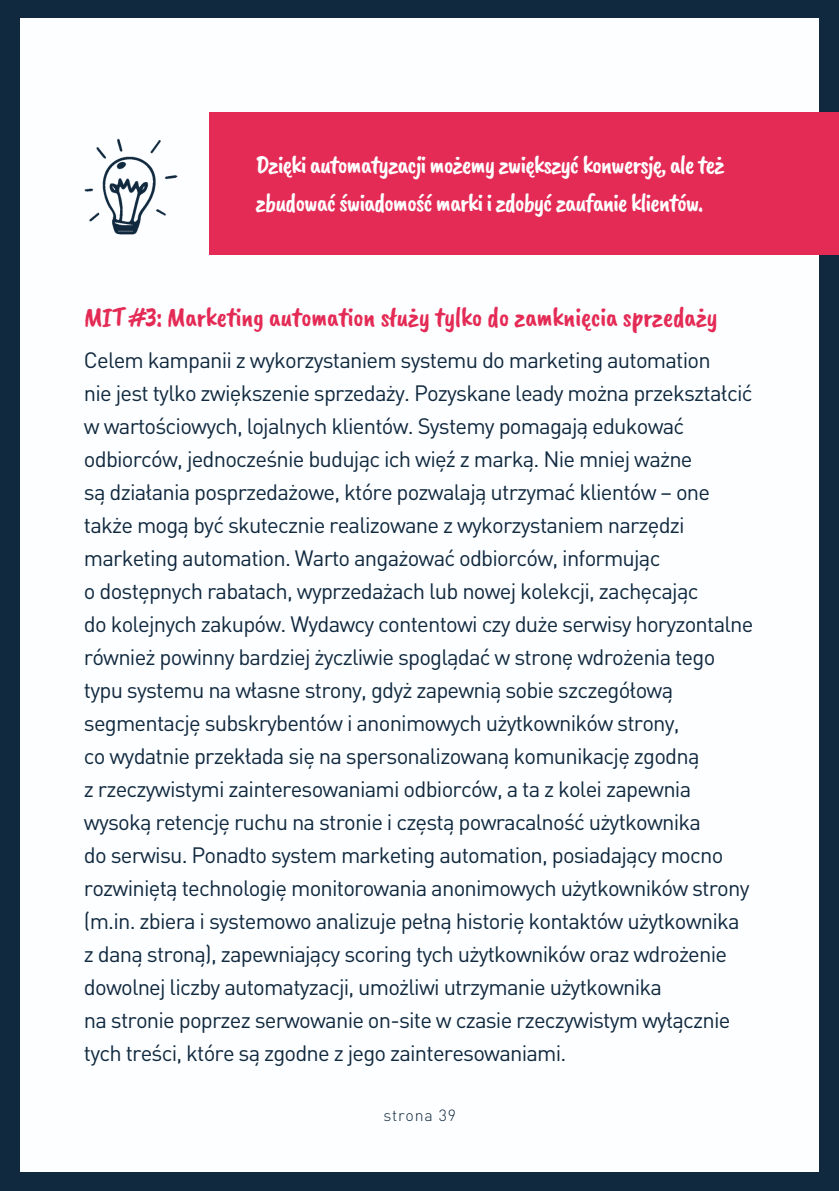
<style>
.page{position:relative;width:839px;height:1191px;background:#fff}
.page>*{position:absolute;margin:0;border:0;box-sizing:border-box;transform-origin:0 0}
.t1{font:28px "Caveat Brush";letter-spacing:-.025em;color:#e42b56}
.t2{font:26px/37.6px "Caveat Brush";letter-spacing:-.045em;color:#fff}
.t3{font:22px/33px "DIN Pro";letter-spacing:-.035em;color:#10293f}
.t4{font:300 16px "DIN Pro";letter-spacing:.05em;color:#10293f}
</style>
<div class="page">
<div style="left:0;top:0;width:838px;height:1191px;background:#10293f"></div>
<div style="left:21px;top:18px;width:798px;height:1154px;background:#fdfeff"></div>
<div style="left:209px;top:112px;width:629px;height:143px;background:#e42b56"></div>
<img style="left:84px;top:138px;width:94px;height:97px">
<p class="t2" style="left:255px;top:146px;width:471px">Dzięki automatyzacji możemy zwiększyć konwersję, ale też zbudować świadomość marki i zdobyć zaufanie klientów.</p>
<p class="t1" style="left:84px;top:299px;width:635px">MIT #3: Marketing automation służy tylko do zamknięcia sprzedaży</p>
<p class="t3" style="left:84px;top:343px;width:671px">Celem kampanii z wykorzystaniem systemu do marketing automation<br>nie jest tylko zwiększenie sprzedaży. Pozyskane leady można przekształcić w wartościowych, lojalnych klientów. Systemy pomagają edukować odbiorców, jednocześnie budując ich więź z marką. Nie mniej ważne<br>są działania posprzedażowe, które pozwalają utrzymać klientów – one także mogą być skutecznie realizowane z wykorzystaniem narzędzi marketing automation. Warto angażować odbiorców, informując<br>o dostępnych rabatach, wyprzedażach lub nowej kolekcji, zachęcając<br>do kolejnych zakupów. Wydawcy contentowi czy duże serwisy horyzontalne również powinny bardziej życzliwie spoglądać w stronę wdrożenia tego typu systemu na własne strony, gdyż zapewnią sobie szczegółową segmentację subskrybentów i anonimowych użytkowników strony,<br>co wydatnie przekłada się na spersonalizowaną komunikację zgodną<br>z rzeczywistymi zainteresowaniami odbiorców, a ta z kolei zapewnia wysoką retencję ruchu na stronie i częstą powracalność użytkownika<br>do serwisu. Ponadto system marketing automation, posiadający mocno rozwiniętą technologię monitorowania anonimowych użytkowników strony (m.in. zbiera i systemowo analizuje pełną historię kontaktów użytkownika z daną stroną), zapewniający scoring tych użytkowników oraz wdrożenie dowolnej liczby automatyzacji, umożliwi utrzymanie użytkownika<br>na stronie poprzez serwowanie on-site w czasie rzeczywistym wyłącznie tych treści, które są zgodne z jego zainteresowaniami.</p>
<p class="t4" style="left:383px;top:1104px;width:74px">strona 39</p>
</div>
